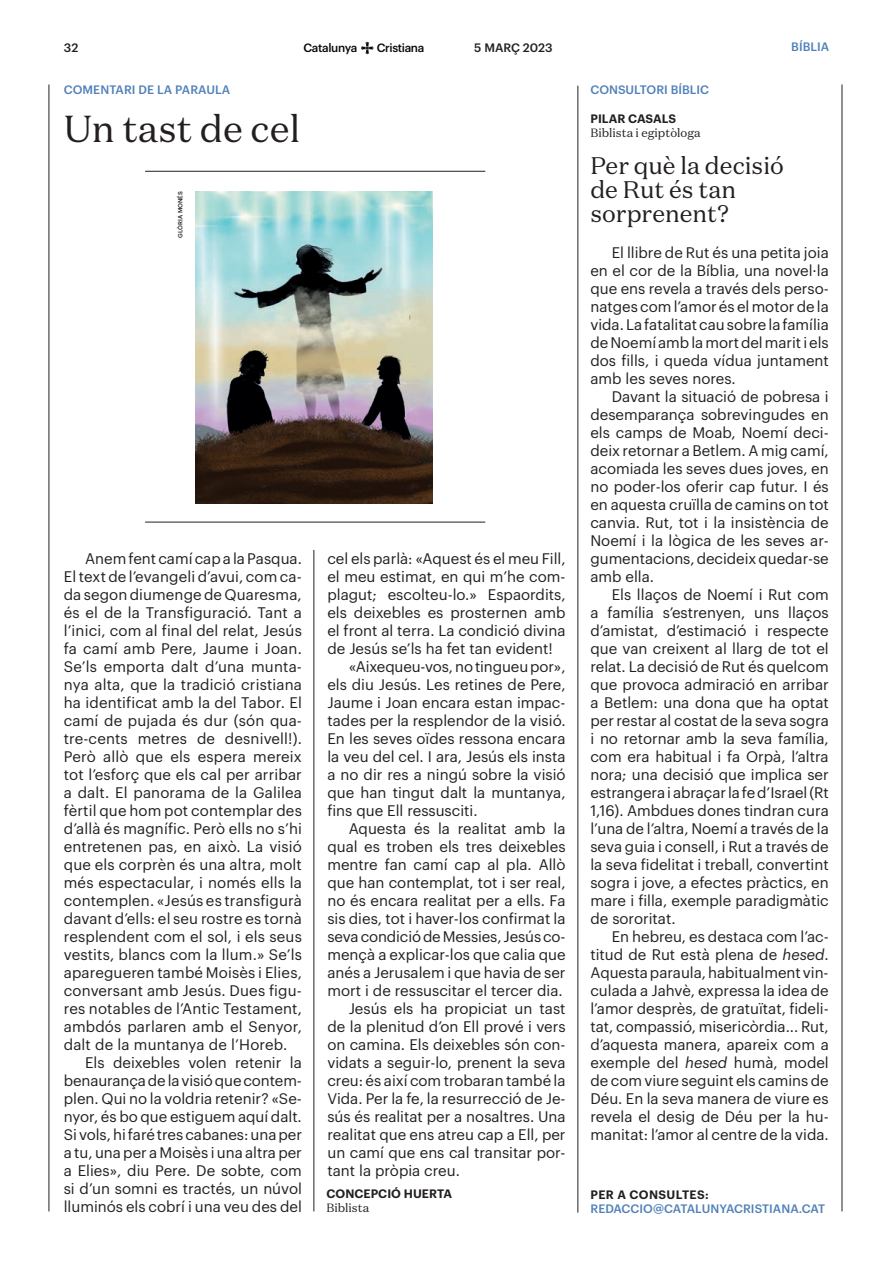
<style>
.page{position:relative;width:893px;height:1263px;background:#fff}
.page>*{position:absolute;margin:0;border:0;box-sizing:border-box;transform-origin:0 0}
.t1{font:37.5px "Domaine Text";color:#231f20}
.t2{font:24px/24px "Domaine Text";color:#231f20}
.t3{font:15px/18px "Graphik";color:#231f20;text-align:justify}
.t4{font:500 12px "Graphik";letter-spacing:.005em;color:#5181b8}
.t5{font:600 12px "Graphik";letter-spacing:.01em;color:#231f20}
.t6{font:12px "Domaine Text";color:#231f20}
.t7{font:500 12px "Graphik";color:#231f20}
.t8{font:500 11.85px "Graphik";letter-spacing:-.03em;color:#07090c}
.t9{font:500 6px "Graphik";color:#231f20}
.s1{font-style:italic}
</style>
<div class="page">
<svg style="left:361px;top:42px;width:13px;height:12px"></svg>
<hr style="left:49px;top:85px;width:1px;height:1126px;background:#231f20">
<hr style="left:842px;top:85px;width:1px;height:1126px;background:#231f20">
<hr style="left:578px;top:86px;width:1px;height:1126px;background:#231f20">
<hr style="left:145px;top:522px;width:340px;height:1px;background:#231f20">
<hr style="left:314px;top:550px;width:1px;height:661px;background:#231f20">
<hr style="left:145px;top:171px;width:340px;height:1px;background:#231f20">
<img style="left:195px;top:191px;width:238px;height:313px">
<p class="t7" style="left:64px;top:38px;width:16px">32</p>
<p class="t8" style="left:303px;top:38px;width:55px">Catalunya</p>
<p class="t8" style="left:377px;top:38px;width:49px">Cristiana</p>
<p class="t7" style="left:474px;top:38px;width:80px">5 MARÇ 2023</p>
<p class="t4" style="left:64px;top:81px;width:168px">COMENTARI DE LA PARAULA</p>
<h1 class="t1" style="left:64px;top:106px;width:238px">Un tast de cel</h1>
<p class="t9" style="left:176px;top:237px;width:48px;rotate:-90deg">GLÒRIA MONÉS</p>
<p class="t3" style="left:85px;top:549px;width:218px">Anem fent camí cap a la Pasqua.</p>
<p class="t3" style="left:64px;top:567px;width:240px">El text de l’evangeli d’avui, com ca-</p>
<p class="t3" style="left:64px;top:585px;width:239px">da segon diumenge de Quaresma,</p>
<p class="t3" style="left:64px;top:603px;width:240px">és el de la Transfiguració. Tant a</p>
<p class="t3" style="left:64px;top:621px;width:240px">l’inici, com al final del relat, Jesús</p>
<p class="t3" style="left:64px;top:639px;width:240px">fa camí amb Pere, Jaume i Joan.</p>
<p class="t3" style="left:64px;top:657px;width:240px">Se’ls emporta dalt d’una munta-</p>
<p class="t3" style="left:64px;top:675px;width:240px">nya alta, que la tradició cristiana</p>
<p class="t3" style="left:64px;top:693px;width:240px">ha identificat amb la del Tabor. El</p>
<p class="t3" style="left:64px;top:711px;width:240px">camí de pujada és dur (són qua-</p>
<p class="t3" style="left:64px;top:729px;width:240px">tre-cents metres de desnivell!).</p>
<p class="t3" style="left:64px;top:747px;width:240px">Però allò que els espera mereix</p>
<p class="t3" style="left:64px;top:765px;width:240px">tot l’esforç que els cal per arribar</p>
<p class="t3" style="left:64px;top:783px;width:240px">a dalt. El panorama de la Galilea</p>
<p class="t3" style="left:64px;top:801px;width:240px">fèrtil que hom pot contemplar des</p>
<p class="t3" style="left:64px;top:819px;width:240px">d’allà és magnífic. Però ells no s’hi</p>
<p class="t3" style="left:64px;top:837px;width:240px">entretenen pas, en això. La visió</p>
<p class="t3" style="left:64px;top:855px;width:240px">que els corprèn és una altra, molt</p>
<p class="t3" style="left:64px;top:873px;width:240px">més espectacular, i només ells la</p>
<p class="t3" style="left:64px;top:891px;width:240px">contemplen. «Jesús es transfigurà</p>
<p class="t3" style="left:64px;top:909px;width:240px">davant d’ells: el seu rostre es tornà</p>
<p class="t3" style="left:64px;top:927px;width:240px">resplendent com el sol, i els seus</p>
<p class="t3" style="left:64px;top:945px;width:240px">vestits, blancs com la llum.» Se’ls</p>
<p class="t3" style="left:64px;top:963px;width:240px">aparegueren també Moisès i Elies,</p>
<p class="t3" style="left:64px;top:981px;width:240px">conversant amb Jesús. Dues figu-</p>
<p class="t3" style="left:64px;top:999px;width:240px">res notables de l’Antic Testament,</p>
<p class="t3" style="left:64px;top:1017px;width:240px">ambdós parlaren amb el Senyor,</p>
<p class="t3" style="left:64px;top:1035px;width:225px">dalt de la muntanya de l’Horeb.</p>
<p class="t3" style="left:85px;top:1053px;width:218px">Els deixebles volen retenir la</p>
<p class="t3" style="left:64px;top:1071px;width:240px">benaurança de la visió que contem-</p>
<p class="t3" style="left:64px;top:1089px;width:240px">plen. Qui no la voldria retenir? «Se-</p>
<p class="t3" style="left:64px;top:1107px;width:240px">nyor, és bo que estiguem aquí dalt.</p>
<p class="t3" style="left:64px;top:1125px;width:240px">Si vols, hi faré tres cabanes: una per</p>
<p class="t3" style="left:64px;top:1143px;width:240px">a tu, una per a Moisès i una altra per</p>
<p class="t3" style="left:64px;top:1161px;width:240px">a Elies», diu Pere. De sobte, com</p>
<p class="t3" style="left:64px;top:1179px;width:240px">si d’un somni es tractés, un núvol</p>
<p class="t3" style="left:64px;top:1197px;width:240px">lluminós els cobrí i una veu des del</p>
<p class="t3" style="left:327px;top:549px;width:240px">cel els parlà: «Aquest és el meu Fill,</p>
<p class="t3" style="left:327px;top:567px;width:240px">el meu estimat, en qui m’he com-</p>
<p class="t3" style="left:327px;top:585px;width:240px">plagut; escolteu-lo.» Espaordits,</p>
<p class="t3" style="left:327px;top:603px;width:240px">els deixebles es prosternen amb</p>
<p class="t3" style="left:327px;top:621px;width:240px">el front al terra. La condició divina</p>
<p class="t3" style="left:327px;top:639px;width:227px">de Jesús se’ls ha fet tan evident!</p>
<p class="t3" style="left:349px;top:657px;width:218px">«Aixequeu-vos, no tingueu por»,</p>
<p class="t3" style="left:327px;top:675px;width:240px">els diu Jesús. Les retines de Pere,</p>
<p class="t3" style="left:327px;top:693px;width:240px">Jaume i Joan encara estan impac-</p>
<p class="t3" style="left:327px;top:711px;width:240px">tades per la resplendor de la visió.</p>
<p class="t3" style="left:327px;top:729px;width:240px">En les seves oïdes ressona encara</p>
<p class="t3" style="left:327px;top:747px;width:240px">la veu del cel. I ara, Jesús els insta</p>
<p class="t3" style="left:327px;top:765px;width:240px">a no dir res a ningú sobre la visió</p>
<p class="t3" style="left:327px;top:783px;width:240px">que han tingut dalt la muntanya,</p>
<p class="t3" style="left:327px;top:801px;width:152px">fins que Ell ressusciti.</p>
<p class="t3" style="left:349px;top:819px;width:218px">Aquesta és la realitat amb la</p>
<p class="t3" style="left:327px;top:837px;width:240px">qual es troben els tres deixebles</p>
<p class="t3" style="left:327px;top:855px;width:240px">mentre fan camí cap al pla. Allò</p>
<p class="t3" style="left:327px;top:873px;width:240px">que han contemplat, tot i ser real,</p>
<p class="t3" style="left:327px;top:891px;width:240px">no és encara realitat per a ells. Fa</p>
<p class="t3" style="left:327px;top:909px;width:240px">sis dies, tot i haver-los confirmat la</p>
<p class="t3" style="left:327px;top:927px;width:240px">seva condició de Messies, Jesús co-</p>
<p class="t3" style="left:327px;top:945px;width:240px">mençà a explicar-los que calia que</p>
<p class="t3" style="left:327px;top:963px;width:240px">anés a Jerusalem i que havia de ser</p>
<p class="t3" style="left:327px;top:981px;width:237px">mort i de ressuscitar el tercer dia.</p>
<p class="t3" style="left:349px;top:999px;width:218px">Jesús els ha propiciat un tast</p>
<p class="t3" style="left:327px;top:1017px;width:240px">de la plenitud d’on Ell prové i vers</p>
<p class="t3" style="left:327px;top:1035px;width:240px">on camina. Els deixebles són con-</p>
<p class="t3" style="left:327px;top:1053px;width:240px">vidats a seguir-lo, prenent la seva</p>
<p class="t3" style="left:327px;top:1071px;width:240px">creu: és així com trobaran també la</p>
<p class="t3" style="left:327px;top:1089px;width:240px">Vida. Per la fe, la resurrecció de Je-</p>
<p class="t3" style="left:327px;top:1107px;width:240px">sús és realitat per a nosaltres. Una</p>
<p class="t3" style="left:327px;top:1125px;width:240px">realitat que ens atreu cap a Ell, per</p>
<p class="t3" style="left:327px;top:1143px;width:240px">un camí que ens cal transitar por-</p>
<p class="t3" style="left:327px;top:1161px;width:134px">tant la pròpia creu.</p>
<p class="t5" style="left:326px;top:1184px;width:127px">CONCEPCIÓ HUERTA</p>
<p class="t6" style="left:326px;top:1200px;width:44px">Biblista</p>
<p class="t4" style="left:590px;top:81px;width:120px">CONSULTORI BÍBLIC</p>
<p class="t5" style="left:590px;top:110px;width:87px">PILAR CASALS</p>
<p class="t6" style="left:590px;top:125px;width:112px">Biblista i egiptòloga</p>
<p class="t4" style="left:791px;top:38px;width:39px">BÍBLIA</p>
<h2 class="t2" style="left:590px;top:153px;width:195px">Per què la decisió de Rut és tan sorprenent?</h2>
<p class="t3" style="left:590px;top:242px;width:240px;text-indent:21px">El llibre de Rut és una petita joia en el cor de la Bíblia, una novel·la que ens revela a través dels perso&shy;natges com l’amor és el motor de la vida. La fatalitat cau sobre la família de Noemí amb la mort del marit i els dos fills, i queda vídua juntament amb les seves nores.</p>
<p class="t3" style="left:590px;top:386px;width:240px;text-indent:21px">Davant la situació de pobresa i desemparança sobrevingudes en els camps de Moab, Noemí deci&shy;deix retornar a Betlem. A mig camí, acomiada les seves dues joves, en no poder-los oferir cap futur. I és en aquesta cruïlla de camins on tot canvia. Rut, tot i la insistència de Noemí i la lògica de les seves ar&shy;gumentacions, decideix quedar-se amb ella.</p>
<p class="t3" style="left:590px;top:584px;width:240px;text-indent:21px">Els llaços de Noemí i Rut com a família s’estrenyen, uns llaços d’amistat, d’estimació i respecte que van creixent al llarg de tot el relat. La decisió de Rut és quelcom que provoca admiració en arribar a Betlem: una dona que ha optat per restar al costat de la seva sogra i no retornar amb la seva família, com era habitual i fa Orpà, l’altra nora; una decisió que implica ser estrangera i abraçar la fe d’Israel (Rt 1,16). Ambdues dones tindran cura l’una de l’altra, Noemí a través de la seva guia i consell, i Rut a través de la seva fidelitat i treball, convertint sogra i jove, a efectes pràctics, en mare i filla, exemple paradigmàtic de sororitat.</p>
<p class="t3" style="left:590px;top:926px;width:240px;text-indent:21px">En hebreu, es destaca com l’ac&shy;titud de Rut està plena de <span class="s1">hesed</span>.<br>Aquesta paraula, habitualment vin&shy;culada a Jahvè, expressa la idea de l’amor desprès, de gratuïtat, fideli&shy;tat, compassió, misericòrdia... Rut, d’aquesta manera, apareix com a exemple del <span class="s1">hesed</span> humà, model de com viure seguint els camins de Déu. En la seva manera de viure es revela el desig de Déu per la hu&shy;manitat: l’amor al centre de la vida.</p>
<p class="t5" style="left:590px;top:1186px;width:120px">PER A CONSULTES:</p>
<p class="t4" style="left:590px;top:1199px;width:236px">REDACCIO@CATALUNYACRISTIANA.CAT</p>
</div>
